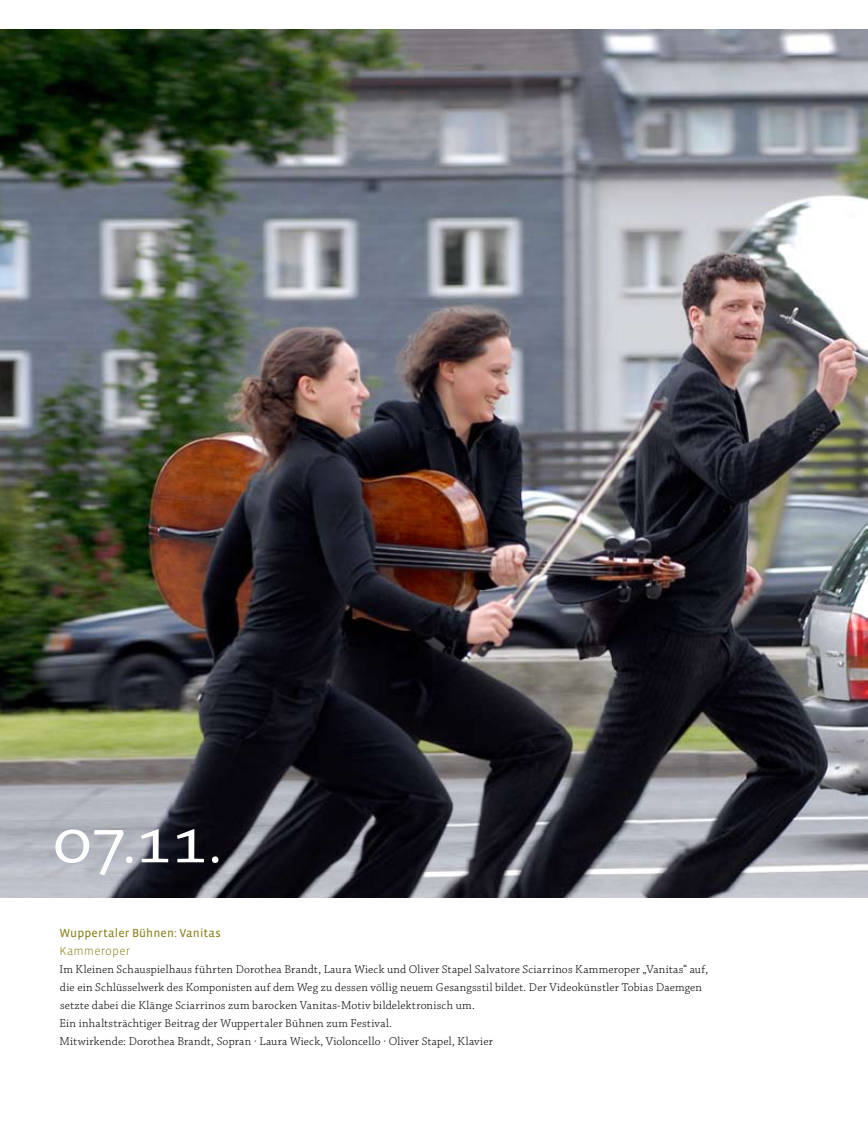
<style>
.page{position:relative;width:868px;height:1127px;background:#fff}
.page>*{position:absolute;margin:0;border:0;box-sizing:border-box;transform-origin:0 0}
.t1{font:75px "Chaparral Pro";color:#fff}
.t2{font:300 12px/18px "Chaparral Pro";letter-spacing:.025em;color:#000}
.t3{font:12px "Vista Sans Reg";letter-spacing:.015em;color:#89811d}
.t4{font:300 12px "Vista Sans";letter-spacing:.01em;color:#89811d}
</style>
<div class="page">
<img style="left:0;top:30px;width:867px;height:867px">
<h1 class="t1" style="left:52px;top:797px;width:173px">07.11.</h1>
<p class="t3" style="left:59px;top:926px;width:163px">Wuppertaler Bühnen: Vanitas</p>
<p class="t4" style="left:59px;top:944px;width:72px">Kammeroper</p>
<p class="t2" style="left:59px;top:960px;width:650px">Im Kleinen Schauspielhaus führten Dorothea Brandt, Laura Wieck und Oliver Stapel Salvatore Sciarrinos Kammeroper „Vanitas“ auf, die ein Schlüsselwerk des Komponisten auf dem Weg zu dessen völlig neuem Gesangsstil bildet. Der Videokünstler Tobias Daemgen setzte dabei die Klänge Sciarrinos zum barocken Vanitas-Motiv bildelektronisch um.<br>Ein inhaltsträchtiger Beitrag der Wuppertaler Bühnen zum Festival.<br>Mitwirkende: Dorothea Brandt, Sopran · Laura Wieck, Violoncello · Oliver Stapel, Klavier</p>
</div>
